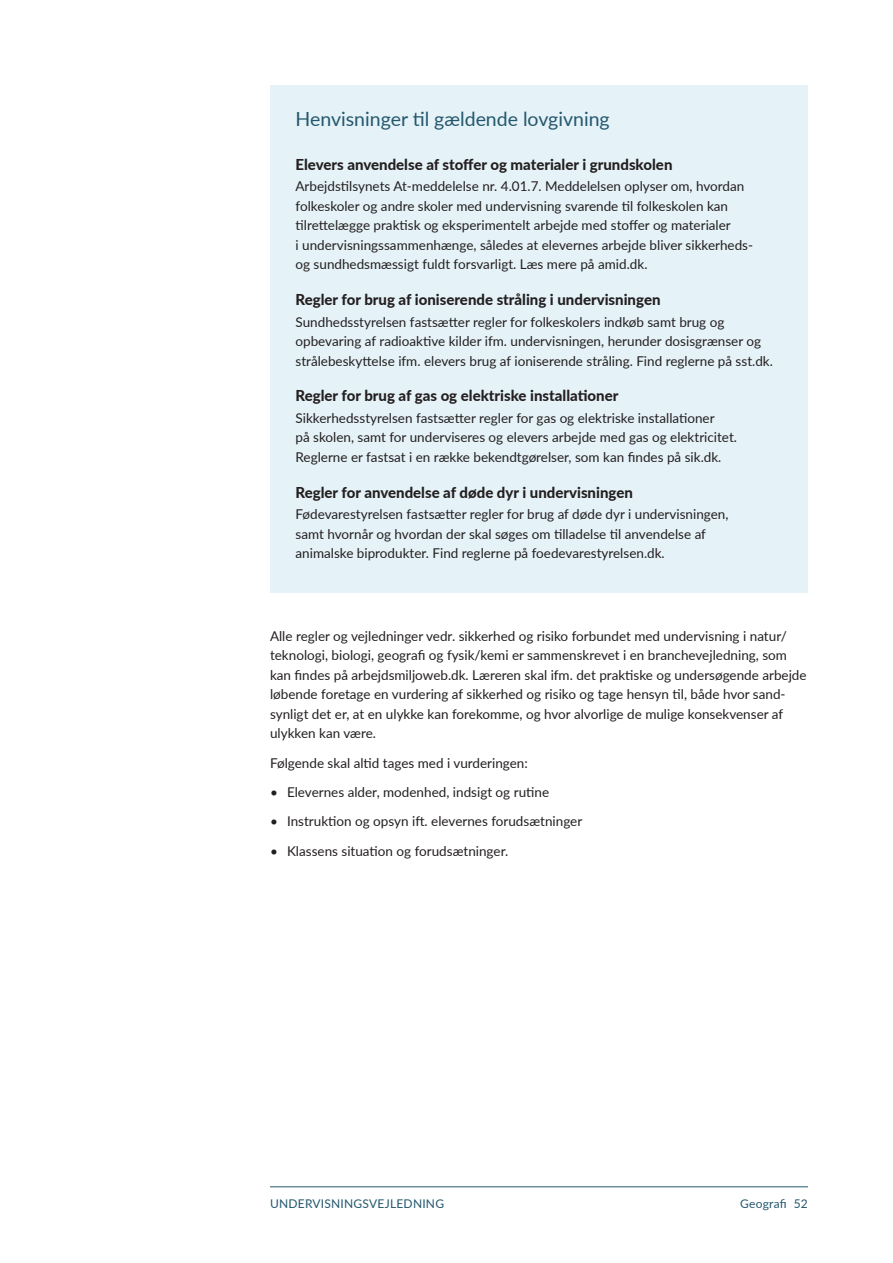
<style>
.page{position:relative;width:893px;height:1263px;background:#fff}
.page>*{position:absolute;margin:0;border:0;box-sizing:border-box;transform-origin:0 0}
._07_Boks_overskrift{font:19.5px "Lato";color:#23576d}
._08_mellemrubrik_3{font:800 15px "Lato";color:#231f20}
._07_Boks_brød{font:13.5px/19.5px "Lato";color:#231f20}
._04_Brødtekst_9_13{font:13.5px/19.5px "Lato";color:#231f20}
.t1{font:12px "Lato";letter-spacing:.02em;color:#23576d}
</style>
<div class="page">
<div style="left:270px;top:85px;width:538px;height:507px;background:#e5f2f7"></div>
<hr style="left:270px;top:1186px;width:538px;height:1px;background:#23576d">
<p class="_07_Boks_overskrift" style="left:296px;top:105px;width:316px">Henvisninger til gældende lovgivning</p>
<p class="_08_mellemrubrik_3" style="left:296px;top:153px;width:378px">Elevers anvendelse af stoffer og materialer i grundskolen</p>
<p class="_07_Boks_brød" style="left:296px;top:176px;width:457px">Arbejdstilsynets At-meddelelse nr. 4.01.7. Meddelelsen oplyser om, hvordan folkeskoler og andre skoler med undervisning svarende til folkeskolen kan tilrettelægge praktisk og eksperimentelt arbejde med stoffer og materialer<br>i undervisningssammenhænge, således at elevernes arbejde bliver sikkerheds&shy;og sundhedsmæssigt fuldt forsvarligt. Læs mere på amid.dk.</p>
<p class="_08_mellemrubrik_3" style="left:296px;top:288px;width:366px">Regler for brug af ioniserende stråling i undervisningen</p>
<p class="_07_Boks_brød" style="left:296px;top:311px;width:479px">Sundhedsstyrelsen fastsætter regler for folkeskolers indkøb samt brug og opbevaring af radioaktive kilder ifm. undervisningen, herunder dosisgrænser og strålebeskyttelse ifm. elevers brug af ioniserende stråling. Find reglerne på sst.dk.</p>
<p class="_08_mellemrubrik_3" style="left:296px;top:385px;width:324px">Regler for brug af gas og elektriske installationer</p>
<p class="_07_Boks_brød" style="left:296px;top:408px;width:443px">Sikkerhedsstyrelsen fastsætter regler for gas og elektriske installationer<br>på skolen, samt for underviseres og elevers arbejde med gas og elektricitet.<br>Reglerne er fastsat i en række bekendtgørelser, som kan findes på sik.dk.</p>
<p class="_08_mellemrubrik_3" style="left:296px;top:481px;width:339px">Regler for anvendelse af døde dyr i undervisningen</p>
<p class="_07_Boks_brød" style="left:296px;top:504px;width:434px">Fødevarestyrelsen fastsætter regler for brug af døde dyr i undervisningen, samt hvornår og hvordan der skal søges om tilladelse til anvendelse af animalske biprodukter. Find reglerne på foedevarestyrelsen.dk.</p>
<p class="_04_Brødtekst_9_13" style="left:270px;top:626px;width:538px">Alle regler og vejledninger vedr. sikkerhed og risiko forbundet med undervisning i natur/ teknologi, biologi, geografi og fysik/kemi er sammenskrevet i en branchevejledning, som kan findes på arbejdsmiljoweb.dk. Læreren skal ifm. det praktiske og undersøgende arbejde løbende foretage en vurdering af sikkerhed og risiko og tage hensyn til, både hvor sand&shy;synligt det er, at en ulykke kan forekomme, og hvor alvorlige de mulige konsekvenser af ulykken kan være.</p>
<p class="_04_Brødtekst_9_13" style="left:270px;top:752px;width:259px">Følgende skal altid tages med i vurderingen:</p>
<p class="_04_Brødtekst_9_13" style="left:270px;top:782px;width:281px">• Elevernes alder, modenhed, indsigt og rutine</p>
<p class="_04_Brødtekst_9_13" style="left:270px;top:811px;width:314px">• Instruktion og opsyn ift. elevernes forudsætninger</p>
<p class="_04_Brødtekst_9_13" style="left:270px;top:840px;width:240px">• Klassens situation og forudsætninger.</p>
<p class="t1" style="left:270px;top:1195px;width:176px">UNDERVISNINGSVEJLEDNING</p>
<p class="t1" style="left:740px;top:1195px;width:69px">Geografi 52</p>
</div>
